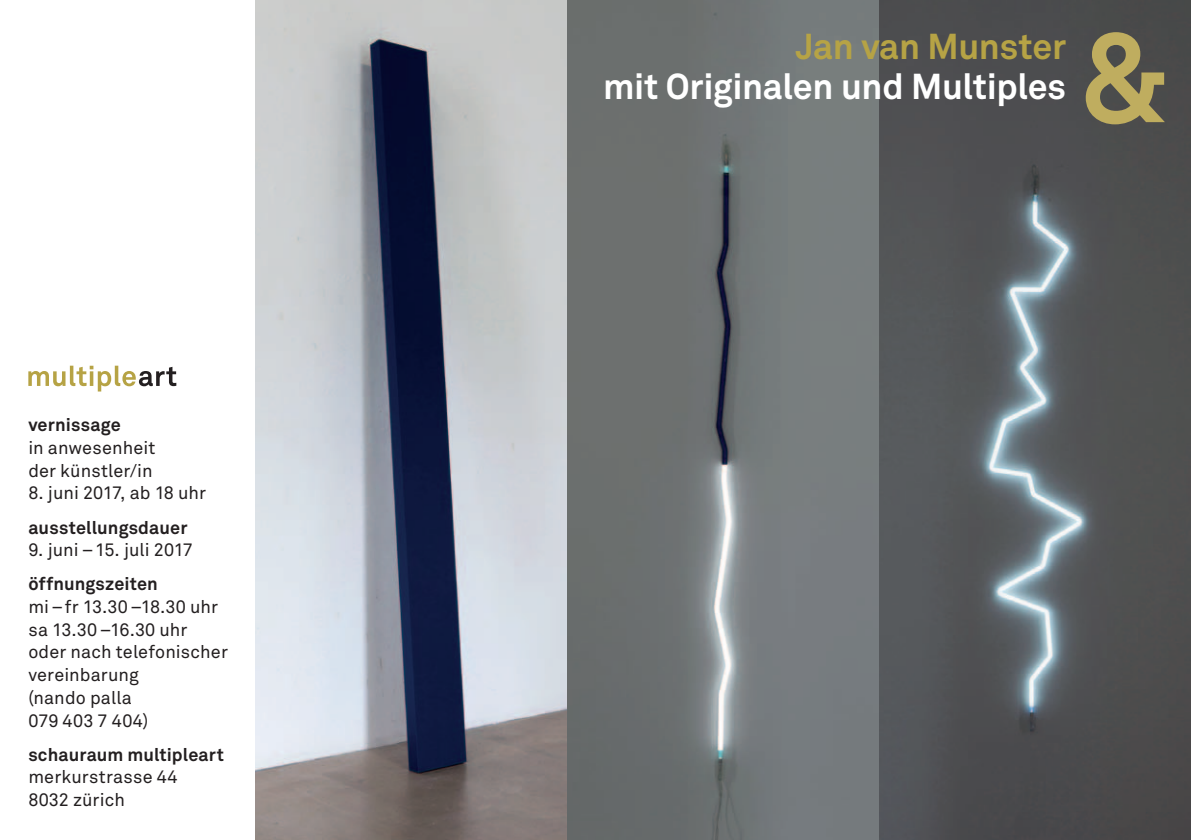
<style>
.page{position:relative;width:1191px;height:840px;background:#fff}
.page>*{position:absolute;margin:0;border:0;box-sizing:border-box;transform-origin:0 0}
.t1{font:700 124px "Akkurat";color:#bfad5f}
.t2{font:700 35.6px "Akkurat";letter-spacing:-.01em;color:#fff}
.t3{font:700 35.6px "Akkurat";letter-spacing:-.005em;color:#b6a345}
.t4{font:18px/22.6px "Akkurat";letter-spacing:.005em;color:#231f20}
.t5{font:700 18px "Akkurat";letter-spacing:.005em;color:#231f20}
</style>
<div class="page">
<img style="left:255px;top:0;width:936px;height:839px">
<svg style="left:28px;top:365px;width:148px;height:26px"></svg>
<p class="t5" style="left:28px;top:413px;width:94px">vernissage</p>
<p class="t4" style="left:28px;top:436px;width:129px">in anwesenheit der künstler/in</p>
<p class="t4" style="left:28px;top:481px;width:179px">8. juni 2017, ab 18 uhr</p>
<p class="t5" style="left:28px;top:515px;width:161px">ausstellungsdauer</p>
<p class="t4" style="left:28px;top:538px;width:166px">9. juni – 15. juli 2017</p>
<p class="t5" style="left:28px;top:572px;width:131px">öffnungszeiten</p>
<p class="t4" style="left:28px;top:594px;width:201px">mi –fr 13.30 –18.30 uhr sa 13.30 –16.30 uhr oder nach telefonischer vereinbarung<br>(nando palla<br>079 403 7 404)</p>
<p class="t5" style="left:28px;top:742px;width:197px">schauraum multipleart</p>
<p class="t4" style="left:28px;top:764px;width:151px">merkurstrasse 44<br>8032 zürich</p>
<h2 class="t3" style="left:795px;top:24px;width:272px">Jan van Munster</h2>
<h2 class="t2" style="left:603px;top:64px;width:464px">mit Originalen und Multiples</h2>
<h1 class="t1" style="left:1077px;top:0;width:94px">&amp;</h1>
</div>
